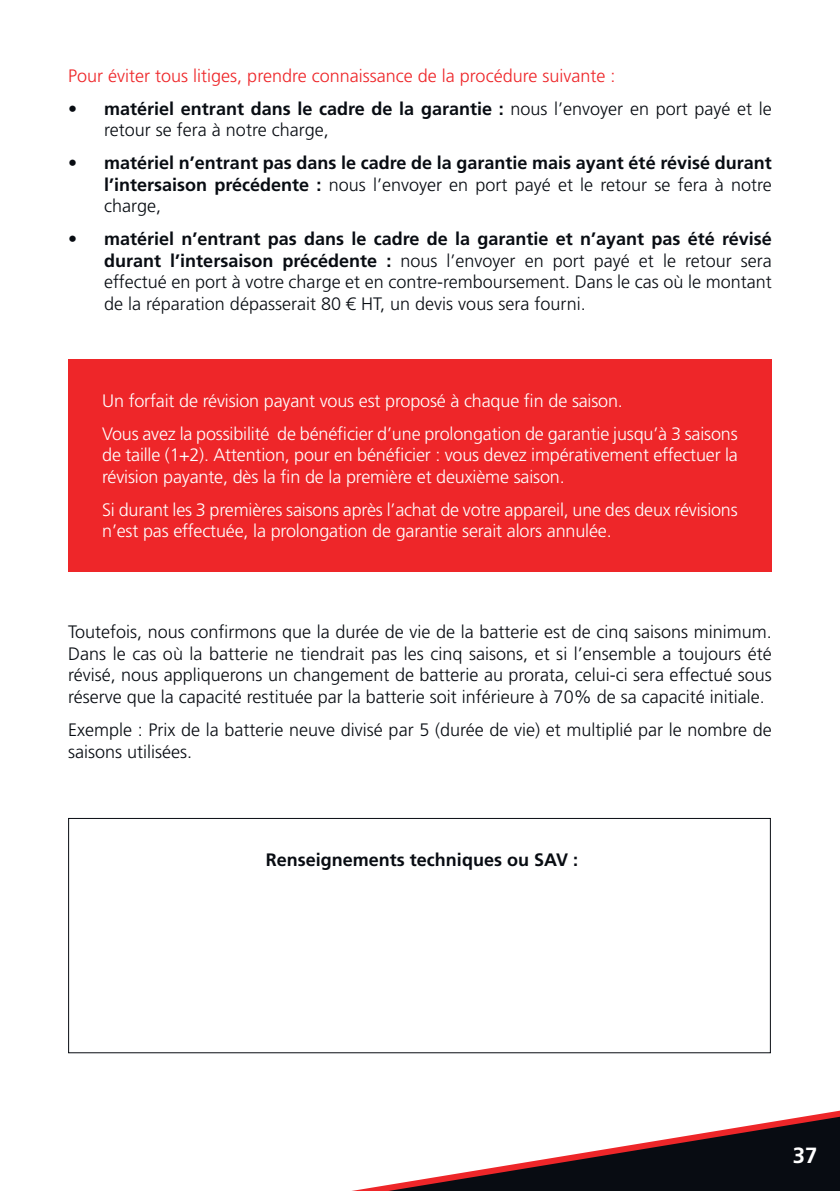
<style>
.page{position:relative;width:840px;height:1191px;background:#fff}
.page>*{position:absolute;margin:0;border:0;box-sizing:border-box;transform-origin:0 0}
.t1{font:700 22px "Frutiger Pro";color:#fff}
.t2{font:300 18px/21.6px "Frutiger Pro";color:#080c12}
.t3{font:300 18px/21.6px "Frutiger Pro";letter-spacing:-.01em;color:#fff;text-align:justify}
.t4{font:700 18px/21.6px "Frutiger Pro";color:#080c12;text-align:justify}
.t5{font:300 18px "Frutiger Pro";color:#ee2629}
.s1{font-weight:700}
.s2{font-weight:300}
</style>
<div class="page">
<svg style="left:352px;top:1110px;width:487px;height:81px"></svg>
<div style="left:68px;top:359px;width:703px;height:212px;background:#ee2629"></div>
<div style="left:68px;top:818px;width:702px;height:235px;border:1px solid #080c12"></div>
<p class="t5" style="left:68px;top:65px;width:548px">Pour éviter tous litiges, prendre connaissance de la procédure suivante :</p>
<p class="t2" style="left:104px;top:98px;width:668px;text-indent:-36px"><span class="s1">• matériel entrant dans le cadre de la garantie :</span> nous l’envoyer en port payé et le retour se fera à notre charge,</p>
<p class="t4" style="left:104px;top:152px;width:668px;text-indent:-36px">• matériel n’entrant pas dans le cadre de la garantie mais ayant été révisé durant l’intersaison précédente : <span class="s2">nous l’envoyer en port payé et le retour se fera à notre charge,</span></p>
<p class="t2" style="left:104px;top:228px;width:669px;text-align:justify;text-indent:-36px"><span class="s1">• matériel n’entrant pas dans le cadre de la garantie et n’ayant pas été révisé durant l’intersaison précédente :</span> nous l’envoyer en port payé et le retour sera effectué en port à votre charge et en contre-remboursement. Dans le cas où le montant de la réparation dépasserait 80 € HT, un devis vous sera fourni.</p>
<p class="t3" style="left:102px;top:389px;width:522px">Un forfait de révision payant vous est proposé à chaque fin de saison.</p>
<p class="t3" style="left:102px;top:422px;width:636px">Vous avez la possibilité de bénéficier d’une prolongation de garantie jusqu’à 3 saisons de taille (1+2). Attention, pour en bénéficier : vous devez impérativement effectuer la révision payante, dès la fin de la première et deuxième saison.</p>
<p class="t3" style="left:102px;top:499px;width:636px">Si durant les 3 premières saisons après l’achat de votre appareil, une des deux révisions n’est pas effectuée, la prolongation de garantie serait alors annulée.</p>
<p class="t2" style="left:68px;top:621px;width:705px;text-align:justify">Toutefois, nous confirmons que la durée de vie de la batterie est de cinq saisons minimum.<br>Dans le cas où la batterie ne tiendrait pas les cinq saisons, et si l’ensemble a toujours été révisé, nous appliquerons un changement de batterie au prorata, celui-ci sera effectué sous réserve que la capacité restituée par la batterie soit inférieure à 70% de sa capacité initiale.</p>
<p class="t2" style="left:68px;top:719px;width:705px">Exemple : Prix de la batterie neuve divisé par 5 (durée de vie) et multiplié par le nombre de saisons utilisées.</p>
<p class="t4" style="left:265px;top:849px;width:314px">Renseignements techniques ou SAV :</p>
<p class="t1" style="left:792px;top:1142px;width:26px">37</p>
</div>
